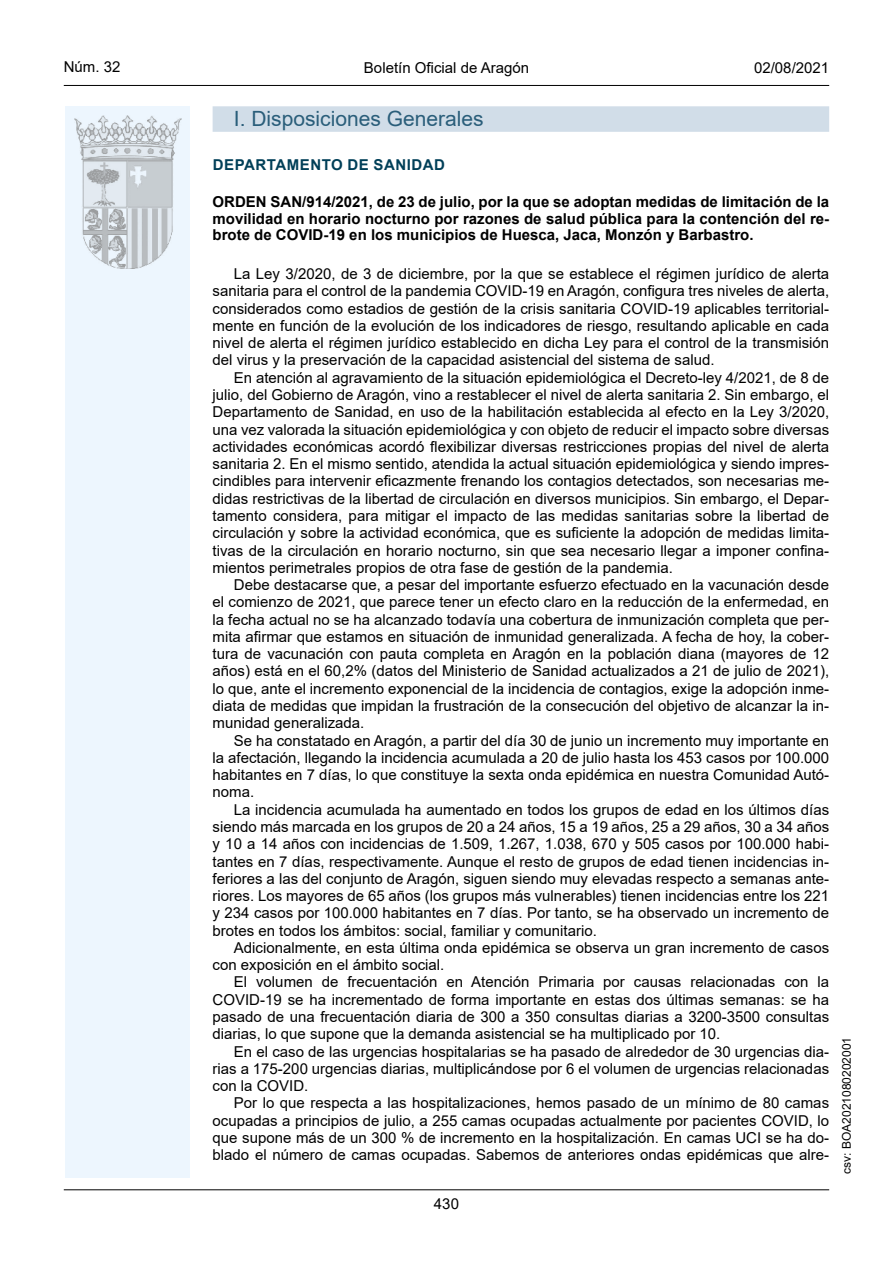
<style>
.page{position:relative;width:893px;height:1263px;background:#fff}
.page>*{position:absolute;margin:0;border:0;box-sizing:border-box;transform-origin:0 0}
.Titulo_sec{font:21px "Arial";color:#2a5e7a}
.inicio_de_parrafo{font:15px/17.2px "Arial";color:#000;text-align:justify}
.Titulo_text{font:700 15px/16.5px "Arial";color:#000;text-align:justify}
.estilo_head-c{font:15px "Arial";color:#000}
.emisor_text{font:700 15px "Arial";letter-spacing:.035em;color:#003f58}
.estilo_head-d{font:15px "Arial";color:#000}
.estilo_head-i{font:15px "Arial";color:#000}
.numero_pagina{font:15px "Arial";color:#000}
.estilo_head-i-2{font:12px "Arial";color:#000}
</style>
<div class="page">
<div style="left:65px;top:106px;width:125px;height:1072px;background:#edf6fe"></div>
<img style="left:75px;top:115px;width:106px;height:153px">
<hr style="left:64px;top:85px;width:765px;height:1px;background:#000">
<hr style="left:64px;top:1189px;width:765px;height:1px;background:#000">
<div style="left:213px;top:106px;width:616px;height:26px;background:#d1dde8"></div>
<p class="estilo_head-i" style="left:64px;top:57px;width:58px">Núm. 32</p>
<p class="estilo_head-c" style="left:364px;top:57px;width:167px">Boletín Oficial de Aragón</p>
<p class="estilo_head-d" style="left:754px;top:57px;width:77px">02/08/2021</p>
<h3 class="Titulo_sec" style="left:234px;top:104px;width:251px">I. Disposiciones Generales</h3>
<h5 class="emisor_text" style="left:213px;top:154px;width:234px">DEPARTAMENTO DE SANIDAD</h5>
<p class="Titulo_text" style="left:213px;top:194px;width:618px">ORDEN SAN/914/2021, de 23 de julio, por la que se adoptan medidas de limitación de la movilidad en horario nocturno por razones de salud pública para la contención del re&shy;brote de COVID-19 en los municipios de Huesca, Jaca, Monzón y Barbastro.</p>
<p class="inicio_de_parrafo" style="left:213px;top:265px;width:618px;text-indent:21px">La Ley 3/2020, de 3 de diciembre, por la que se establece el régimen jurídico de alerta sanitaria para el control de la pandemia COVID-19 en Aragón, configura tres niveles de alerta, considerados como estadios de gestión de la crisis sanitaria COVID-19 aplicables territorial&shy;mente en función de la evolución de los indicadores de riesgo, resultando aplicable en cada nivel de alerta el régimen jurídico establecido en dicha Ley para el control de la transmisión del virus y la preservación de la capacidad asistencial del sistema de salud.</p>
<p class="inicio_de_parrafo" style="left:213px;top:369px;width:618px;text-indent:21px">En atención al agravamiento de la situación epidemiológica el Decreto-ley 4/2021, de 8 de julio, del Gobierno de Aragón, vino a restablecer el nivel de alerta sanitaria 2. Sin embargo, el Departamento de Sanidad, en uso de la habilitación establecida al efecto en la Ley 3/2020, una vez valorada la situación epidemiológica y con objeto de reducir el impacto sobre diversas actividades económicas acordó flexibilizar diversas restricciones propias del nivel de alerta sanitaria 2. En el mismo sentido, atendida la actual situación epidemiológica y siendo impres&shy;cindibles para intervenir eficazmente frenando los contagios detectados, son necesarias me&shy;didas restrictivas de la libertad de circulación en diversos municipios. Sin embargo, el Depar&shy;tamento considera, para mitigar el impacto de las medidas sanitarias sobre la libertad de circulación y sobre la actividad económica, que es suficiente la adopción de medidas limita&shy;tivas de la circulación en horario nocturno, sin que sea necesario llegar a imponer confina&shy;mientos perimetrales propios de otra fase de gestión de la pandemia.</p>
<p class="inicio_de_parrafo" style="left:213px;top:576px;width:618px;text-indent:21px">Debe destacarse que, a pesar del importante esfuerzo efectuado en la vacunación desde el comienzo de 2021, que parece tener un efecto claro en la reducción de la enfermedad, en la fecha actual no se ha alcanzado todavía una cobertura de inmunización completa que per&shy;mita afirmar que estamos en situación de inmunidad generalizada. A fecha de hoy, la cober&shy;tura de vacunación con pauta completa en Aragón en la población diana (mayores de 12 años) está en el 60,2% (datos del Ministerio de Sanidad actualizados a 21 de julio de 2021), lo que, ante el incremento exponencial de la incidencia de contagios, exige la adopción inme&shy;diata de medidas que impidan la frustración de la consecución del objetivo de alcanzar la in&shy;munidad generalizada.</p>
<p class="inicio_de_parrafo" style="left:213px;top:732px;width:618px;text-indent:21px">Se ha constatado en Aragón, a partir del día 30 de junio un incremento muy importante en la afectación, llegando la incidencia acumulada a 20 de julio hasta los 453 casos por 100.000 habitantes en 7 días, lo que constituye la sexta onda epidémica en nuestra Comunidad Autó&shy;noma.</p>
<p class="inicio_de_parrafo" style="left:213px;top:801px;width:618px;text-indent:21px">La incidencia acumulada ha aumentado en todos los grupos de edad en los últimos días siendo más marcada en los grupos de 20 a 24 años, 15 a 19 años, 25 a 29 años, 30 a 34 años y 10 a 14 años con incidencias de 1.509, 1.267, 1.038, 670 y 505 casos por 100.000 habi&shy;tantes en 7 días, respectivamente. Aunque el resto de grupos de edad tienen incidencias in&shy;feriores a las del conjunto de Aragón, siguen siendo muy elevadas respecto a semanas ante&shy;riores. Los mayores de 65 años (los grupos más vulnerables) tienen incidencias entre los 221 y 234 casos por 100.000 habitantes en 7 días. Por tanto, se ha observado un incremento de brotes en todos los ámbitos: social, familiar y comunitario.</p>
<p class="inicio_de_parrafo" style="left:213px;top:939px;width:618px;text-indent:21px">Adicionalmente, en esta última onda epidémica se observa un gran incremento de casos con exposición en el ámbito social.</p>
<p class="inicio_de_parrafo" style="left:213px;top:973px;width:618px;text-indent:21px">El volumen de frecuentación en Atención Primaria por causas relacionadas con la COVID-19 se ha incrementado de forma importante en estas dos últimas semanas: se ha pasado de una frecuentación diaria de 300 a 350 consultas diarias a 3200-3500 consultas diarias, lo que supone que la demanda asistencial se ha multiplicado por 10.</p>
<p class="inicio_de_parrafo" style="left:213px;top:1042px;width:618px;text-indent:21px">En el caso de las urgencias hospitalarias se ha pasado de alrededor de 30 urgencias dia&shy;rias a 175-200 urgencias diarias, multiplicándose por 6 el volumen de urgencias relacionadas con la COVID.</p>
<p class="inicio_de_parrafo" style="left:213px;top:1094px;width:618px;text-indent:21px">Por lo que respecta a las hospitalizaciones, hemos pasado de un mínimo de 80 camas ocupadas a principios de julio, a 255 camas ocupadas actualmente por pacientes COVID, lo que supone más de un 300 % de incremento en la hospitalización. En camas UCI se ha do&shy;blado el número de camas ocupadas. Sabemos de anteriores ondas epidémicas que alre-</p>
<p class="numero_pagina" style="left:434px;top:1193px;width:27px">430</p>
<p class="estilo_head-i-2" style="left:838px;top:1174px;width:138px;rotate:-90deg">csv: BOA2021080202001</p>
</div>
